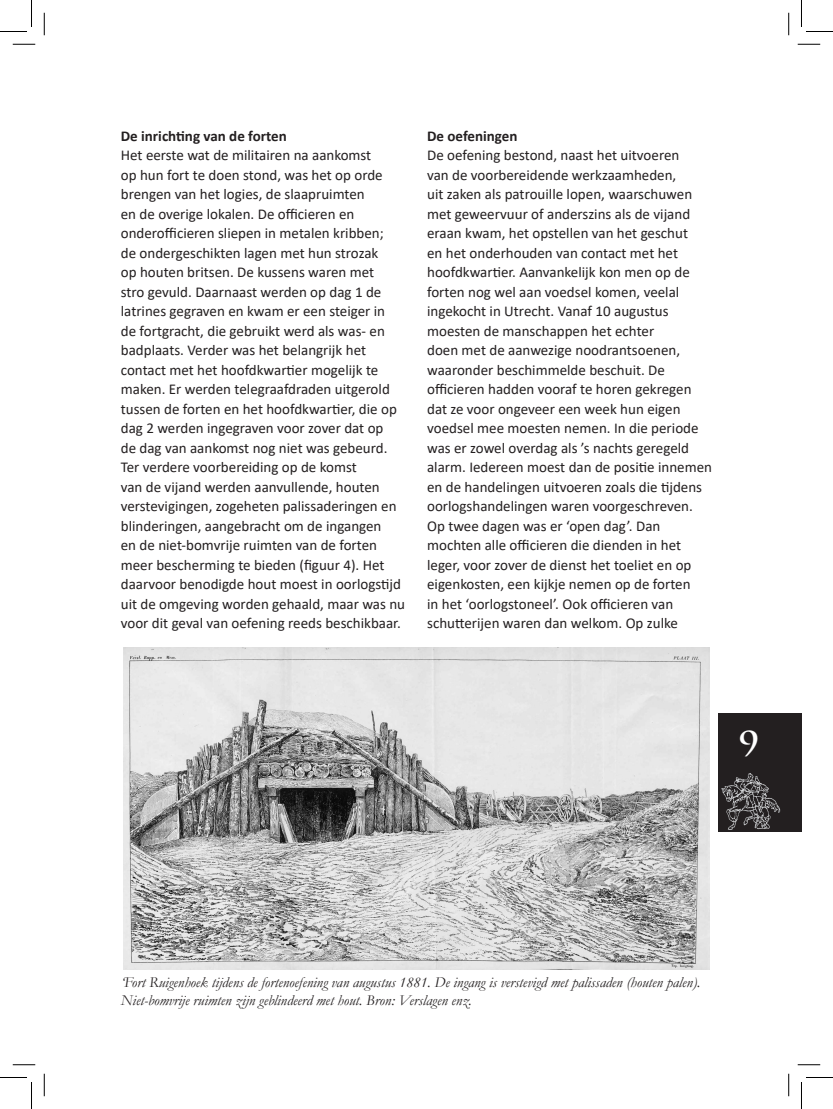
<style>
.page{position:relative;width:833px;height:1109px;background:#fff}
.page>*{position:absolute;margin:0;border:0;box-sizing:border-box;transform-origin:0 0}
.t1{font:700 34.5px "Charlemagne Std";color:#fff}
.Standaard{font:15px/19.5px "Calibri";color:#231f20}
.t2{font:italic 15px/18px "Garamond";color:#231f20}
.Standaard-2{font:700 15px "Calibri";color:#231f20}
</style>
<div class="page">
<div style="left:718px;top:713px;width:28px;height:59px;background:#231f20"></div>
<div style="left:738px;top:713px;width:57px;height:59px;background:#231f20"></div>
<div style="left:781px;top:713px;width:20px;height:118px;background:#231f20"></div>
<img style="left:718px;top:772px;width:63px;height:59px">
<img style="left:123px;top:648px;width:586px;height:322px">
<svg style="left:13px;top:44px;width:22px;height:1px"></svg>
<svg style="left:797px;top:44px;width:23px;height:1px"></svg>
<svg style="left:13px;top:1064px;width:22px;height:1px"></svg>
<svg style="left:797px;top:1064px;width:23px;height:1px"></svg>
<svg style="left:44px;top:13px;width:1px;height:22px"></svg>
<svg style="left:44px;top:1074px;width:1px;height:22px"></svg>
<svg style="left:788px;top:13px;width:1px;height:22px"></svg>
<svg style="left:788px;top:1074px;width:1px;height:22px"></svg>
<svg style="left:0;top:0;width:32px;height:32px"></svg>
<svg style="left:0;top:1077px;width:32px;height:32px"></svg>
<svg style="left:801px;top:0;width:32px;height:32px"></svg>
<svg style="left:801px;top:1077px;width:32px;height:32px"></svg>
<p class="Standaard-2" style="left:121px;top:125px;width:167px">De inrichting van de forten</p>
<p class="Standaard" style="left:121px;top:145px;width:286px">Het eerste wat de militairen na aankomst<br>op hun fort te doen stond, was het op orde brengen van het logies, de slaapruimten<br>en de overige lokalen. De officieren en onderofficieren sliepen in metalen kribben;<br>de ondergeschikten lagen met hun strozak<br>op houten britsen. De kussens waren met<br>stro gevuld. Daarnaast werden op dag 1 de latrines gegraven en kwam er een steiger in<br>de fortgracht, die gebruikt werd als was- en badplaats. Verder was het belangrijk het contact met het hoofdkwartier mogelijk te maken. Er werden telegraafdraden uitgerold tussen de forten en het hoofdkwartier, die op dag 2 werden ingegraven voor zover dat op<br>de dag van aankomst nog niet was gebeurd.<br>Ter verdere voorbereiding op de komst<br>van de vijand werden aanvullende, houten verstevigingen, zogeheten palissaderingen en blinderingen, aangebracht om de ingangen<br>en de niet-bomvrije ruimten van de forten meer bescherming te bieden (figuur 4). Het daarvoor benodigde hout moest in oorlogstijd uit de omgeving worden gehaald, maar was nu voor dit geval van oefening reeds beschikbaar.</p>
<p class="Standaard-2" style="left:427px;top:125px;width:92px">De oefeningen</p>
<p class="Standaard" style="left:427px;top:145px;width:286px">De oefening bestond, naast het uitvoeren<br>van de voorbereidende werkzaamheden,<br>uit zaken als patrouille lopen, waarschuwen met geweervuur of anderszins als de vijand eraan kwam, het opstellen van het geschut<br>en het onderhouden van contact met het hoofdkwartier. Aanvankelijk kon men op de forten nog wel aan voedsel komen, veelal ingekocht in Utrecht. Vanaf 10 augustus moesten de manschappen het echter<br>doen met de aanwezige noodrantsoenen, waaronder beschimmelde beschuit. De officieren hadden vooraf te horen gekregen dat ze voor ongeveer een week hun eigen voedsel mee moesten nemen. In die periode was er zowel overdag als ’s nachts geregeld alarm. Iedereen moest dan de positie innemen en de handelingen uitvoeren zoals die tijdens oorlogshandelingen waren voorgeschreven.</p>
<p class="Standaard" style="left:427px;top:515px;width:266px">Op twee dagen was er ‘open dag’. Dan mochten alle officieren die dienden in het leger, voor zover de dienst het toeliet en op eigenkosten, een kijkje nemen op de forten in het ‘oorlogstoneel’. Ook officieren van schutterijen waren dan welkom. Op zulke</p>
<h1 class="t1" style="left:738px;top:723px;width:23px">9</h1>
<p class="t2" style="left:121px;top:973px;width:581px">‘Fort Ruigenhoek tijdens de fortenoefening van augustus 1881. De ingang is verstevigd met palissaden (houten palen).<br>Niet-bomvrije ruimten zijn geblindeerd met hout. Bron: Verslagen enz.</p>
</div>
